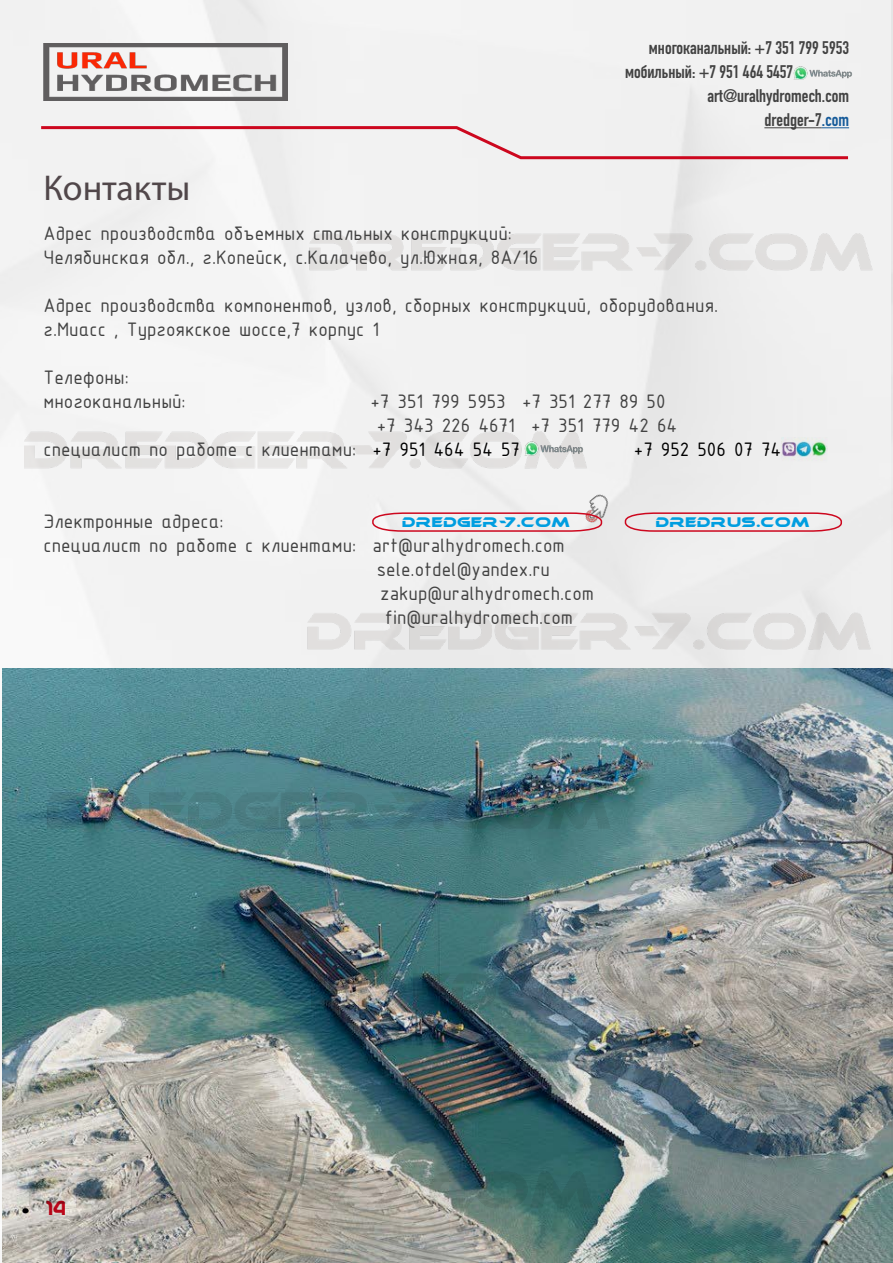
<style>
.page{position:relative;width:893px;height:1263px;background:#fff}
.page>*{position:absolute;margin:0;border:0;box-sizing:border-box;transform-origin:0 0}
.t1{font:36px "Myriad Pro";letter-spacing:-.005em;color:#51474a}
.t2{font:24px "Nasa";color:#cd071e}
.t3{font:21px/24px "ISOCPEUR";color:#424242}
.t4{font:21px "ISOCPEUR";color:#000}
.t5{font:700 18px "DIN Condensed";color:#424242}
.t6{font:13.5px "Ethnocentric";letter-spacing:.05em;color:#009ee0}
.s1{color:#165b9a}
.s2{color:#000}
.s3{font-size:18px;color:#000}
</style>
<div class="page">
<div style="left:0;top:0;width:893px;height:143px;background:#f2f2f2"></div>
<img style="left:44px;top:44px;width:243px;height:57px">
<img style="left:0;top:143px;width:893px;height:995px">
<img style="left:2px;top:668px;width:891px;height:595px">
<svg style="left:630px;top:512px;width:213px;height:20px"></svg>
<img style="left:562px;top:473px;width:68px;height:68px">
<img style="left:521px;top:441px;width:66px;height:17px">
<img style="left:781px;top:437px;width:46px;height:25px">
<svg style="left:371px;top:512px;width:232px;height:20px"></svg>
<img style="left:790px;top:66px;width:66px;height:16px">
<svg style="left:38px;top:125px;width:813px;height:36px"></svg>
<p class="t5" style="left:649px;top:36px;width:202px">многоканальный: +7 351 799 5953</p>
<p class="t5" style="left:625px;top:60px;width:170px">мобильный: +7 951 464 5457</p>
<p class="t5" style="left:707px;top:84px;width:143px">art@uralhydromech.com</p>
<p class="t5" style="left:764px;top:108px;width:86px">dredger-7<span class="s1">.com</span></p>
<h1 class="t1" style="left:44px;top:166px;width:148px">Контакты</h1>
<p class="t3" style="left:44px;top:220px;width:496px">Адрес производства объемных стальных конструкций:<br>Челябинская обл., г.Копейск, с.Калачево, ул.Южная, 8А/16</p>
<p class="t3" style="left:44px;top:292px;width:676px">Адрес производства компонентов, узлов, сборных конструкций, оборудования. г.Миасс , Тургоякское шоссе,7 корпус 1</p>
<p class="t3" style="left:44px;top:364px;width:144px">Телефоны: многоканальный:</p>
<p class="t3" style="left:370px;top:388px;width:297px">+7 351 799 5953 +7 351 277 89 50</p>
<p class="t3" style="left:377px;top:412px;width:302px">+7 343 226 4671 +7 351 779 42 64</p>
<p class="t3" style="left:44px;top:436px;width:478px">специалист по работе с клиентами: <span class="s2">+7 951 464 54 57</span></p>
<p class="t4" style="left:634px;top:435px;width:149px">+7 952 506 07 74</p>
<p class="t3" style="left:44px;top:508px;width:182px">Электронные адреса:</p>
<p class="t3" style="left:44px;top:532px;width:523px">специалист по работе с клиентами: art@uralhydromech.com</p>
<p class="t3" style="left:377px;top:556px;width:175px">sele.otdel@yandex.ru</p>
<p class="t3" style="left:380px;top:580px;width:215px">zakup@uralhydromech.com</p>
<p class="t3" style="left:385px;top:604px;width:190px">fin@uralhydromech.com</p>
<p class="t6" style="left:402px;top:515px;width:169px">DREDGER-7.COM</p>
<p class="t6" style="left:656px;top:515px;width:155px">DREDRUS.COM</p>
<p class="t2" style="left:21px;top:1197px;width:46px"><span class="s3">•</span> 14</p>
</div>
